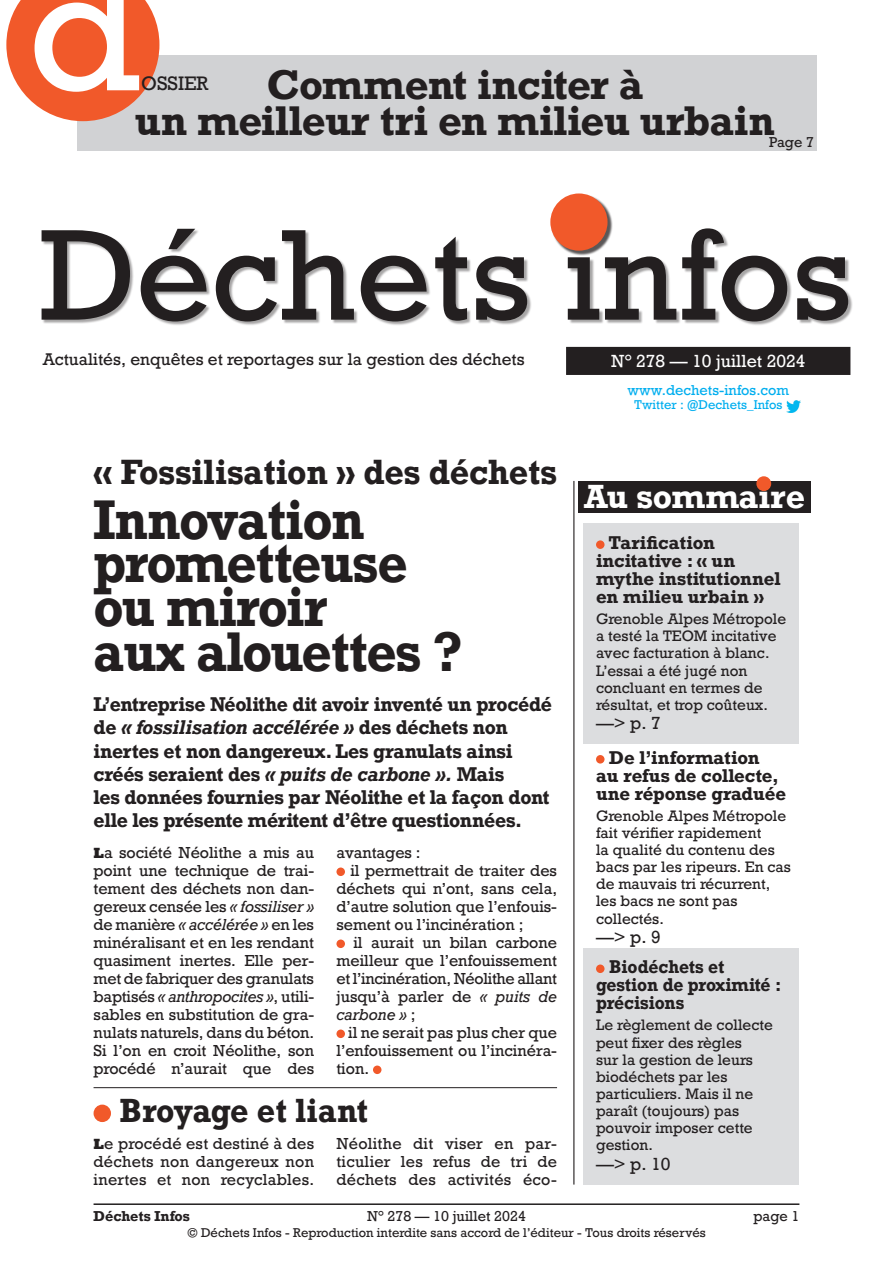
<style>
.page{position:relative;width:893px;height:1263px;background:#fff}
.page>*{position:absolute;margin:0;border:0;box-sizing:border-box;transform-origin:0 0}
.t1{font:166.5px "Rockwell";color:#fff}
.t2{font:121.5px "Rockwell";color:#231f20}
.Titre_32{font:700 52.5px/44px "Rockwell";letter-spacing:-.02em;color:#231f20;scale:.94 1}
.t3{font:700 39px/36px "Rockwell";letter-spacing:-.01em;color:#231f20;text-align:center}
.Titre_32-2{font:700 33px "Rockwell";color:#231f20;scale:.96 1}
.Texte_courant{font:700 31.5px "Rockwell";letter-spacing:-.015em;color:#231f20;scale:.95 1}
.t4{font:700 31.5px "Rockwell";letter-spacing:-.005em;color:#fff}
.Châpo_12_5pt{font:700 18.75px/23.2px "Rockwell";letter-spacing:-.02em;color:#231f20}
.t5{font:18.3px "Rockwell";color:#231f20}
.Sommaire_titre{font:700 17.4px/18px "Rockwell";color:#231f20}
.Sommaire_titre-2{font:700 17.4px/18px "Rockwell";color:#231f20;scale:.94 1}
.t6{font:16.5px "Rockwell";color:#fff}
.Sommaire_pagination{font:16.5px "Rockwell";color:#231f20}
.t7{font:15.9px "Rockwell";color:#231f20}
.Texte_courant-2{font:15px/18px "Rockwell";letter-spacing:-.005em;color:#231f20;text-align:justify}
.Sommaire_texte_courant{font:14.25px/17.1px "Rockwell";color:#231f20}
.t8{font:13.5px "Rockwell";color:#231f20}
.t9{font:13.5px "Rockwell";color:#00aeef}
.t10{font:700 13.5px "Rockwell";color:#231f20}
.t11{font:12px "Rockwell";color:#231f20}
.t12{font:12px "Rockwell";color:#00aeef}
.s1{font-style:italic}
.s2{font-family:"Rockwell Std";font-weight:800}
</style>
<div class="page">
<hr style="left:94px;top:1203px;width:705px;height:2px;background:#231f20">
<div style="left:77px;top:55px;width:739px;height:96px;background:#d1d2d4"></div>
<div style="left:567px;top:348px;width:283px;height:26px;background:#231f20"></div>
<div style="left:566px;top:347px;width:284px;height:28px;border:2px solid #231f20"></div>
<div style="left:43px;top:230px;width:810px;height:96px;background:#231f20;opacity:.4"></div>
<div style="left:551px;top:194px;width:61px;height:61px;background:#231f20;opacity:.75"></div>
<div style="left:550px;top:193px;width:57px;height:58px;background:#f1592a;border-radius:50%"></div>
<img style="left:787px;top:401px;width:14px;height:11px">
<hr style="left:573px;top:481px;width:1px;height:703px;background:#231f20">
<div style="left:583px;top:523px;width:216px;height:221px;background:#dcdddf"></div>
<div style="left:583px;top:948px;width:216px;height:236px;background:#dcdddf"></div>
<div style="left:578px;top:481px;width:233px;height:32px;background:#231f20"></div>
<div style="left:756px;top:476px;width:15px;height:15px;background:#f1592a;border-radius:50%"></div>
<div style="left:596px;top:540px;width:8px;height:9px;background:#f1592a;border-radius:50%"></div>
<div style="left:596px;top:755px;width:8px;height:8px;background:#f1592a;border-radius:50%"></div>
<div style="left:596px;top:964px;width:8px;height:9px;background:#f1592a;border-radius:50%"></div>
<div style="left:336px;top:867px;width:9px;height:9px;background:#f1592a;border-radius:50%"></div>
<div style="left:336px;top:939px;width:9px;height:9px;background:#f1592a;border-radius:50%"></div>
<div style="left:336px;top:1029px;width:9px;height:9px;background:#f1592a;border-radius:50%"></div>
<div style="left:373px;top:1065px;width:8px;height:9px;background:#f1592a;border-radius:50%"></div>
<hr style="left:94px;top:1087px;width:463px;height:1px;background:#231f20">
<div style="left:94px;top:1104px;width:17px;height:18px;background:#f1592a;border-radius:50%"></div>
<svg style="left:6px;top:0;width:153px;height:121px;background:#f06f48"></svg>
<p class="t1" style="left:28px;top:-73px;width:114px">d</p>
<p class="t3" style="left:135px;top:66px;width:641px">Comment inciter à<br>un meilleur tri en milieu urbain</p>
<p class="t5" style="left:141px;top:72px;width:69px">OSSIER</p>
<p class="t8" style="left:769px;top:134px;width:46px">Page 7</p>
<p class="t2" style="left:40px;top:200px;width:814px">Déchets infos</p>
<p class="t7" style="left:43px;top:349px;width:484px">Actualités, enquêtes et reportages sur la gestion des déchets</p>
<p class="t6" style="left:611px;top:351px;width:196px">N° 278 — 10 juillet 2024</p>
<p class="Titre_32-2" style="left:94px;top:451px;width:484px">« Fossilisation » des déchets</p>
<p class="Titre_32" style="left:94px;top:497px;width:394px">Innovation prometteuse ou miroir<br>aux alouettes ?</p>
<p class="Châpo_12_5pt" style="left:94px;top:692px;width:460px">L’entreprise Néolithe dit avoir inventé un procédé de <span class="s1">« fossilisation accélérée »</span> des déchets non inertes et non dangereux. Les granulats ainsi créés seraient des <span class="s1">« puits de carbone ».</span> Mais<br>les données fournies par Néolithe et la façon dont elle les présente méritent d’être questionnées.</p>
<p class="Texte_courant-2" style="left:94px;top:844px;width:222px"><span class="s2">L</span>a société Néolithe a mis au point une technique de trai&shy;tement des déchets non dan&shy;gereux censée les <span class="s1">« fossiliser » </span>de manière <span class="s1">« accélérée »</span> en les minéralisant et en les rendant quasiment inertes. Elle per&shy;met de fabriquer des granulats baptisés <span class="s1">« anthropocites »</span>, utili&shy;sables en substitution de gra&shy;nulats naturels, dans du béton.</p>
<p class="Texte_courant-2" style="left:94px;top:1042px;width:222px">Si l’on en croit Néolithe, son procédé n’aurait que des</p>
<p class="Texte_courant-2" style="left:336px;top:844px;width:86px">avantages :</p>
<p class="Texte_courant-2" style="left:336px;top:862px;width:222px;text-indent:14px">il permettrait de traiter des déchets qui n’ont, sans cela, d’autre solution que l’enfouis&shy;sement ou l’incinération ;</p>
<p class="Texte_courant-2" style="left:336px;top:934px;width:222px;text-indent:17px">il aurait un bilan carbone meilleur que l’enfouissement et l’incinération, Néolithe allant jusqu’à parler de <span class="s1">« puits de carbone »</span> ;</p>
<p class="Texte_courant-2" style="left:336px;top:1024px;width:222px;text-indent:12px">il ne serait pas plus cher que l’enfouissement ou l’incinéra&shy;tion.</p>
<p class="Texte_courant" style="left:119px;top:1090px;width:263px">Broyage et liant</p>
<p class="Texte_courant-2" style="left:94px;top:1134px;width:222px"><span class="s2">L</span>e procédé est destiné à des déchets non dangereux non inertes et non recyclables.</p>
<p class="Texte_courant-2" style="left:336px;top:1134px;width:222px">Néolithe dit viser en par&shy;ticulier les refus de tri de déchets des activités éco-</p>
<p class="t9" style="left:627px;top:381px;width:163px">www.dechets-infos.com</p>
<p class="t12" style="left:634px;top:397px;width:150px">Twitter : @Dechets_Infos</p>
<p class="t4" style="left:584px;top:477px;width:222px">Au sommaire</p>
<p class="Sommaire_titre" style="left:596px;top:533px;width:186px;text-indent:12px">Tarification incitative : « un mythe institutionnel en milieu urbain »</p>
<p class="Sommaire_texte_courant" style="left:596px;top:611px;width:192px">Grenoble Alpes Métropole a testé la TEOM incitative avec facturation à blanc.<br>L’essai a été jugé non concluant en termes de résultat, et trop coûteux.</p>
<p class="Sommaire_pagination" style="left:596px;top:713px;width:66px">—&gt; p. 7</p>
<p class="Sommaire_titre" style="left:596px;top:748px;width:191px;text-indent:13px">De l’information au refus de collecte, une réponse graduée</p>
<p class="Sommaire_texte_courant" style="left:596px;top:807px;width:197px">Grenoble Alpes Métropole fait vérifier rapidement<br>la qualité du contenu des bacs par les ripeurs. En cas de mauvais tri récurrent, les bacs ne sont pas collectés.</p>
<p class="Sommaire_pagination" style="left:596px;top:927px;width:66px">—&gt; p. 9</p>
<p class="Sommaire_titre-2" style="left:596px;top:957px;width:199px;text-indent:13px">Biodéchets et gestion de proximité : précisions</p>
<p class="Sommaire_texte_courant" style="left:596px;top:1017px;width:178px">Le règlement de collecte peut fixer des règles<br>sur la gestion de leurs biodéchets par les particuliers. Mais il ne paraît (toujours) pas pouvoir imposer cette gestion.</p>
<p class="Sommaire_pagination" style="left:596px;top:1153px;width:76px">—&gt; p. 10</p>
<p class="t10" style="left:94px;top:1207px;width:98px">Déchets Infos</p>
<p class="t8" style="left:367px;top:1207px;width:160px">N° 278 — 10 juillet 2024</p>
<p class="t8" style="left:753px;top:1207px;width:48px">page 1</p>
<p class="t11" style="left:187px;top:1225px;width:520px">© Déchets Infos - Reproduction interdite sans accord de l’éditeur - Tous droits réservés</p>
</div>
